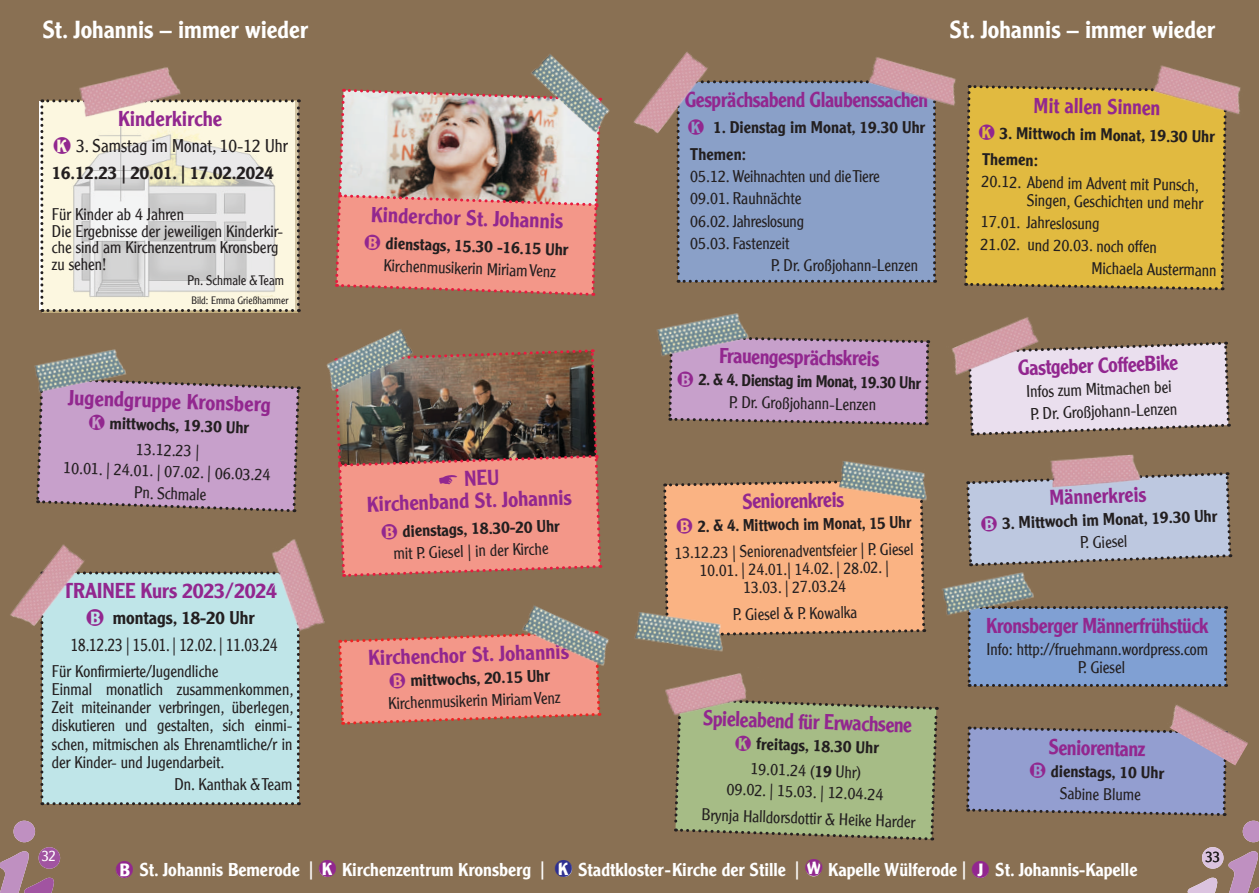
<style>
.page{position:relative;width:1259px;height:893px;background:#fff}
.page>*{position:absolute;margin:0;border:0;box-sizing:border-box;transform-origin:0 0}
.t1{font:500 24px "Clearface Gothic LH";color:#fff}
.t2{font:500 21px "Clearface Gothic LH";letter-spacing:-.02em;color:#92278f;scale:.95 1}
.t3{font:500 21px/22.2px "Clearface Gothic LH";letter-spacing:-.02em;color:#92278f}
.t4{font:500 21px "Clearface Gothic LH";letter-spacing:-.02em;color:#92278f;scale:.94 1}
.t5{font:500 21px "Clearface Gothic LH";color:#92278f}
.t6{font:500 18.15px "Clearface Gothic LH";color:#fff}
.t7{font:500 18px "Clearface Gothic LH";color:#231f20}
.t8{font:300 18px "Clearface Gothic LH";color:#231f20;scale:.87 1}
.t9{font:300 18px "Clearface Gothic LH";color:#231f20}
.t10{font:300 16.5px/18px "Clearface Gothic LH";color:#231f20;text-align:center}
.t11{font:500 16.5px/26.5px "Clearface Gothic LH";color:#231f20}
.t12{font:500 16.5px "Clearface Gothic LH";color:#231f20;scale:.96 1}
.t13{font:500 16.5px "Clearface Gothic LH";color:#231f20;scale:.95 1}
.t14{font:300 15px "Clearface Gothic LH";color:#fff}
.t15{font:300 15px "Clearface Gothic LH";color:#231f20}
.t16{font:300 13.5px "Clearface Gothic LH";color:#231f20}
.t17{font:300 10.5px "Clearface Gothic LH";color:#231f20}
.s1{font-weight:300}
</style>
<div class="page">
<div style="left:0;top:0;width:629px;height:893px;background:#897053"></div>
<div style="left:629px;top:0;width:630px;height:893px;background:#897053"></div>
<svg style="left:0;top:821px;width:60px;height:72px"></svg>
<img style="left:1050px;top:454px;width:88px;height:17px">
<svg style="left:967px;top:606px;width:260px;height:81px"></svg>
<img style="left:942px;top:572px;width:99px;height:47px">
<img style="left:34px;top:349px;width:92px;height:27px">
<img style="left:79px;top:67px;width:102px;height:32px">
<img style="left:522px;top:605px;width:87px;height:61px">
<img style="left:272px;top:539px;width:53px;height:92px">
<img style="left:10px;top:544px;width:75px;height:82px">
<img style="left:1172px;top:705px;width:43px;height:20px">
<svg style="left:969px;top:341px;width:262px;height:95px"></svg>
<img style="left:952px;top:317px;width:93px;height:63px">
<img style="left:869px;top:57px;width:87px;height:49px">
<img style="left:633px;top:52px;width:75px;height:82px">
<img style="left:657px;top:313px;width:91px;height:43px">
<img style="left:1156px;top:65px;width:85px;height:49px">
<img style="left:841px;top:461px;width:86px;height:39px">
<img style="left:634px;top:612px;width:89px;height:40px">
<img style="left:531px;top:54px;width:79px;height:66px">
<img style="left:665px;top:673px;width:82px;height:37px">
<img style="left:326px;top:329px;width:84px;height:62px">
<svg style="left:116px;top:862px;width:16px;height:16px"></svg>
<svg style="left:319px;top:861px;width:16px;height:16px"></svg>
<svg style="left:556px;top:861px;width:16px;height:16px"></svg>
<svg style="left:806px;top:861px;width:16px;height:15px"></svg>
<svg style="left:966px;top:471px;width:266px;height:96px"></svg>
<svg style="left:36px;top:376px;width:265px;height:137px"></svg>
<svg style="left:40px;top:99px;width:260px;height:213px"></svg>
<svg style="left:338px;top:629px;width:264px;height:96px"></svg>
<div style="left:40px;top:571px;width:260px;height:234px;background:#bfe5e8"></div>
<svg style="left:966px;top:725px;width:293px;height:168px"></svg>
<svg style="left:676px;top:80px;width:260px;height:203px"></svg>
<svg style="left:667px;top:334px;width:263px;height:92px"></svg>
<svg style="left:964px;top:84px;width:264px;height:207px"></svg>
<svg style="left:662px;top:478px;width:264px;height:160px"></svg>
<img style="left:335px;top:87px;width:268px;height:209px">
<svg style="left:672px;top:696px;width:267px;height:145px"></svg>
<svg style="left:333px;top:348px;width:270px;height:229px"></svg>
<h1 class="t1" style="left:43px;top:15px;width:267px">St. Johannis – immer wieder</h1>
<p class="t5" style="left:118px;top:105px;width:106px">Kinderkirche</p>
<p class="t9" style="left:76px;top:135px;width:213px">3. Samstag im Monat, 10-12 Uhr</p>
<p class="t7" style="left:52px;top:161px;width:223px">16.12.23 | 20.01. | 17.02.2024</p>
<p class="t10" style="left:52px;top:206px;width:233px;line-height:16.5px;text-align:left">Für Kinder ab 4 Jahren<br>Die Ergebnisse der jeweiligen Kinderkir&shy;che sind am Kirchenzentrum Kronsberg zu sehen!</p>
<p class="t16" style="left:187px;top:272px;width:98px">Pn. Schmale &amp; Team</p>
<p class="t17" style="left:191px;top:294px;width:98px">Bild: Emma Grießhammer</p>
<p class="t3" style="left:68px;top:386px;width:204px;rotate:2deg">Jugendgruppe Kronsberg</p>
<p class="t11" style="left:110px;top:409px;width:141px;rotate:2deg">mittwochs, 19.30 Uhr</p>
<p class="t10" style="left:64px;top:436px;width:209px;line-height:21.6px;rotate:2deg">13.12.23 |<br>10.01. | 24.01. | 07.02. | 06.03.24<br>Pn. Schmale</p>
<p class="t3" style="left:63px;top:579px;width:215px">TRAINEE Kurs 2023/2024</p>
<p class="t7" style="left:113px;top:607px;width:143px">montags, 18-20 Uhr</p>
<p class="t8" style="left:71px;top:634px;width:239px">18.12.23 | 15.01. | 12.02. | 11.03.24</p>
<p class="t10" style="left:52px;top:663px;width:243px;text-align:left">Für Konfirmierte/Jugendliche<br>Einmal monatlich zusammenkommen, Zeit miteinander verbringen, überlegen, diskutieren und gestalten, sich einmi&shy;schen, mitmischen als Ehrenamtliche/r in der Kinder- und Jugendarbeit.</p>
<p class="t10" style="left:174px;top:775px;width:120px">Dn. Kanthak &amp; Team</p>
<p class="t3" style="left:371px;top:203px;width:194px;rotate:2deg">Kinderchor St. Johannis</p>
<p class="t11" style="left:386px;top:230px;width:184px;rotate:2deg">dienstags, 15.30 -16.15 Uhr</p>
<p class="t10" style="left:384px;top:256px;width:174px;rotate:2deg">Kirchenmusikerin Miriam Venz</p>
<p class="t3" style="left:366px;top:471px;width:207px;text-indent:98px;rotate:-2deg">NEU<br>Kirchenband St. Johannis</p>
<p class="t11" style="left:402px;top:518px;width:159px;rotate:-2deg">dienstags, 18.30-20 Uhr</p>
<p class="t10" style="left:393px;top:545px;width:156px;rotate:-2deg">mit P. Giesel | in der Kirche</p>
<p class="t3" style="left:368px;top:647px;width:202px;rotate:-2deg">Kirchenchor St. Johannis</p>
<p class="t11" style="left:410px;top:667px;width:141px;rotate:-2deg">mittwochs, 20.15 Uhr</p>
<p class="t10" style="left:388px;top:694px;width:174px;rotate:-2deg">Kirchenmusikerin Miriam Venz</p>
<p class="t4" style="left:684px;top:86px;width:260px">Gesprächsabend Glaubenssachen</p>
<p class="t11" style="left:690px;top:114px;width:237px;text-indent:23px">1. Dienstag im Monat, 19.30 Uhr<br>Themen:</p>
<p class="t10" style="left:690px;top:167px;width:191px">05.12. Weihnachten und die Tiere</p>
<p class="t10" style="left:690px;top:190px;width:113px">09.01. Rauhnächte</p>
<p class="t10" style="left:690px;top:212px;width:115px">06.02. Jahreslosung</p>
<p class="t10" style="left:690px;top:234px;width:101px">05.03. Fastenzeit</p>
<p class="t10" style="left:771px;top:256px;width:148px">P. Dr. Großjohann-Lenzen</p>
<h1 class="t1" style="left:949px;top:15px;width:267px">St. Johannis – immer wieder</h1>
<p class="t2" style="left:1034px;top:92px;width:135px;rotate:1deg">Mit allen Sinnen</p>
<p class="t11" style="left:982px;top:119px;width:234px;text-indent:17px;rotate:1deg">3. Mittwoch im Monat, 19.30 Uhr<br>Themen:</p>
<p class="t10" style="left:982px;top:172px;width:223px;text-align:right;rotate:1deg">20.12. Abend im Advent mit Punsch,<br>Singen, Geschichten und mehr</p>
<p class="t10" style="left:981px;top:213px;width:120px;rotate:1deg">17.01. Jahreslosung</p>
<p class="t10" style="left:980px;top:235px;width:178px;rotate:1deg">21.02. und 20.03. noch offen</p>
<p class="t10" style="left:1092px;top:259px;width:126px;rotate:1deg">Michaela Austermann</p>
<p class="t2" style="left:719px;top:343px;width:170px;rotate:1deg">Frauengesprächskreis</p>
<p class="t12" style="left:698px;top:369px;width:233px;rotate:1deg">2. &amp; 4. Dienstag im Monat, 19.30 Uhr</p>
<p class="t10" style="left:729px;top:393px;width:148px;rotate:1deg">P. Dr. Großjohann-Lenzen</p>
<p class="t2" style="left:742px;top:488px;width:109px;rotate:-1deg">Seniorenkreis</p>
<p class="t13" style="left:697px;top:516px;width:227px;rotate:-1deg">2. &amp; 4. Mittwoch im Monat, 15 Uhr</p>
<p class="t10" style="left:674px;top:544px;width:241px;rotate:-1deg">13.12.23 | Seniorenadventsfeier | P. Giesel<br>10.01. | 24.01.| 14.02. | 28.02. |<br>13.03. | 27.03.24</p>
<p class="t10" style="left:733px;top:605px;width:125px;rotate:-1deg">P. Giesel &amp; P. Kowalka</p>
<p class="t2" style="left:703px;top:705px;width:222px;rotate:2deg">Spieleabend für Erwachsene</p>
<p class="t11" style="left:752px;top:731px;width:129px;line-height:25.2px;text-indent:5px;rotate:2deg">freitags, 18.30 Uhr<br><span class="s1">19.01.24 (</span>19 <span class="s1">Uhr)</span></p>
<p class="t10" style="left:703px;top:775px;width:215px;line-height:26.5px;rotate:2deg">09.02. | 15.03. | 12.04.24<br>Brynja Halldorsdottir &amp; Heike Harder</p>
<p class="t2" style="left:1017px;top:355px;width:170px;rotate:-2deg">Gastgeber CoffeeBike</p>
<p class="t10" style="left:1025px;top:380px;width:152px;line-height:22.2px;text-align:left;rotate:-2deg">Infos zum Mitmachen bei<br>P. Dr. Großjohann-Lenzen</p>
<p class="t2" style="left:1049px;top:484px;width:103px;rotate:-2deg">Männerkreis</p>
<p class="t11" style="left:1001px;top:510px;width:217px;rotate:-2deg">3. Mittwoch im Monat, 19.30 Uhr</p>
<p class="t10" style="left:1080px;top:534px;width:49px;rotate:-2deg">P. Giesel</p>
<p class="t2" style="left:986px;top:612px;width:235px">Kronsberger Männerfrühstück</p>
<p class="t10" style="left:986px;top:640px;width:223px">Info: http://fruehmann.wordpress.com<br>P. Giesel</p>
<p class="t2" style="left:1048px;top:734px;width:103px;rotate:1deg">Seniorentanz</p>
<p class="t11" style="left:1051px;top:757px;width:115px;rotate:1deg">dienstags, 10 Uhr</p>
<p class="t10" style="left:1060px;top:784px;width:82px;rotate:1deg">Sabine Blume</p>
<p class="t14" style="left:41px;top:847px;width:16px">32</p>
<p class="t15" style="left:1205px;top:848px;width:16px">33</p>
<p class="t6" style="left:139px;top:858px;width:175px">St. Johannis Bemerode |</p>
<p class="t6" style="left:342px;top:858px;width:204px">Kirchenzentrum Kronsberg |</p>
<p class="t6" style="left:578px;top:858px;width:223px">Stadtkloster - Kirche der Stille |</p>
<p class="t6" style="left:828px;top:858px;width:139px">Kapelle Wülferode |</p>
<p class="t6" style="left:995px;top:858px;width:144px">St. Johannis-Kapelle</p>
</div>
